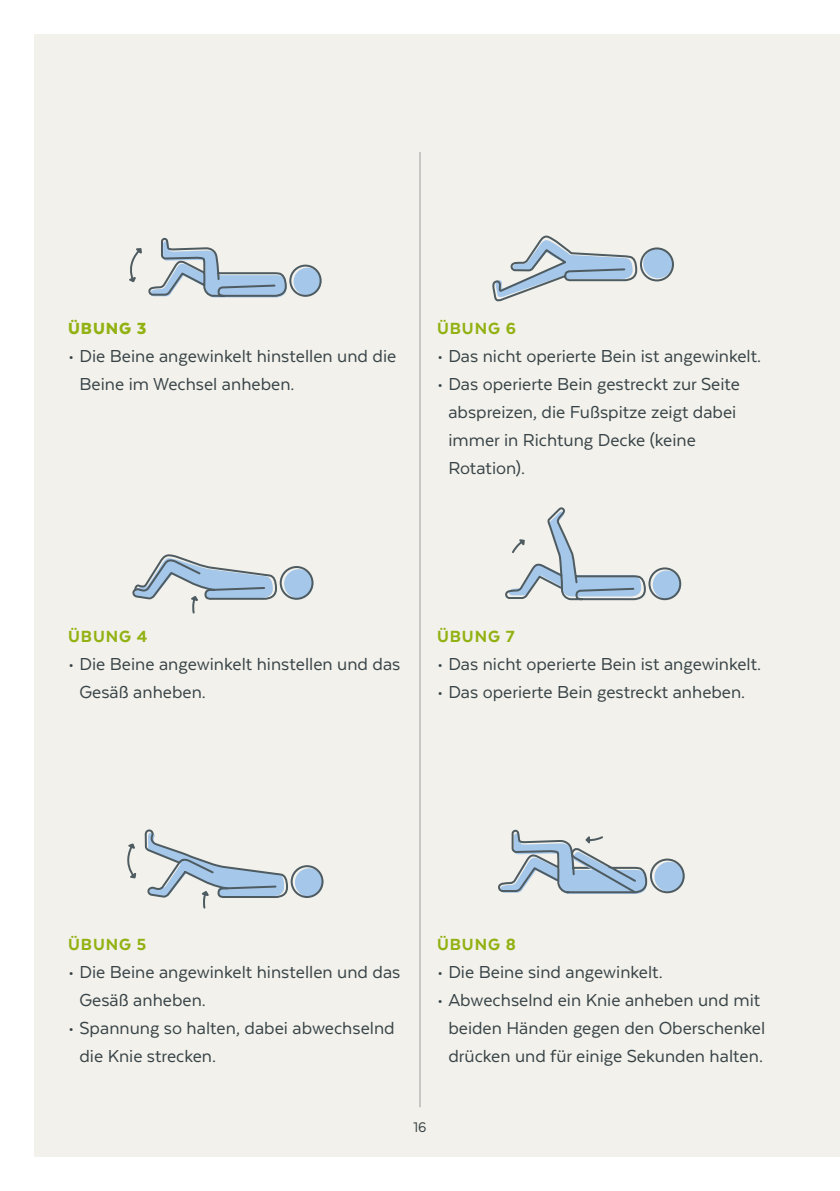
<style>
.page{position:relative;width:840px;height:1191px;background:#fff}
.page>*{position:absolute;margin:0;border:0;box-sizing:border-box;transform-origin:0 0}
.t1{font:20px/28px "Texta";color:#384347}
.t2{font:800 18.6px "Texta";letter-spacing:.05em;color:#92b112}
.t3{font:900 18.6px "Texta";letter-spacing:.05em;color:#92b112}
.t4{font:16px "Texta";color:#384347}
</style>
<div class="page">
<div style="left:34px;top:34px;width:805px;height:1123px;background:#f2f1eb"></div>
<hr style="left:419px;top:152px;width:1px;height:955px;background:#9c9d9d">
<div style="left:293px;top:268px;width:28px;height:27px;background:#a5c7ea;border-radius:50%"></div>
<div style="left:289px;top:265px;width:32px;height:32px;border:2px solid #4e5b61;border-radius:50%"></div>
<svg style="left:148px;top:237px;width:139px;height:360px"></svg>
<svg style="left:129px;top:248px;width:13px;height:34px"></svg>
<div style="left:284px;top:569px;width:29px;height:29px;background:#a5c7ea;border-radius:50%"></div>
<div style="left:279px;top:566px;width:34px;height:34px;border:2px solid #4e5b61;border-radius:50%"></div>
<svg style="left:132px;top:553px;width:146px;height:61px"></svg>
<div style="left:295px;top:868px;width:28px;height:28px;background:#a5c7ea;border-radius:50%"></div>
<div style="left:290px;top:865px;width:33px;height:33px;border:2px solid #4e5b61;border-radius:50%"></div>
<svg style="left:144px;top:829px;width:144px;height:80px"></svg>
<svg style="left:127px;top:843px;width:9px;height:35px"></svg>
<div style="left:652px;top:570px;width:28px;height:29px;background:#a5c7ea;border-radius:50%"></div>
<div style="left:648px;top:567px;width:32px;height:33px;border:2px solid #4e5b61;border-radius:50%"></div>
<svg style="left:505px;top:507px;width:141px;height:94px"></svg>
<svg style="left:508px;top:511px;width:132px;height:87px"></svg>
<div style="left:642px;top:249px;width:30px;height:29px;background:#a5c7ea;border-radius:50%"></div>
<div style="left:639px;top:247px;width:34px;height:34px;border:2px solid #4e5b61;border-radius:50%"></div>
<svg style="left:492px;top:236px;width:146px;height:66px"></svg>
<div style="left:654px;top:862px;width:30px;height:30px;background:#a5c7ea;border-radius:50%"></div>
<div style="left:649px;top:858px;width:35px;height:35px;border:2px solid #4e5b61;border-radius:50%"></div>
<svg style="left:500px;top:833px;width:146px;height:61px"></svg>
<p class="t3" style="left:68px;top:319px;width:80px">ÜBUNG 3</p>
<p class="t1" style="left:79px;top:342px;width:318px;text-indent:-11px">• Die Beine angewinkelt hinstellen und die<br>Beine im Wechsel anheben.</p>
<p class="t2" style="left:437px;top:319px;width:80px">ÜBUNG 6</p>
<p class="t1" style="left:437px;top:342px;width:325px">• Das nicht operierte Bein ist angewinkelt.</p>
<p class="t1" style="left:448px;top:370px;width:293px;text-indent:-11px">• Das operierte Bein gestreckt zur Seite abspreizen, die Fußspitze zeigt dabei immer in Richtung Decke (keine<br>Rotation).</p>
<p class="t2" style="left:68px;top:627px;width:81px">ÜBUNG 4</p>
<p class="t1" style="left:79px;top:650px;width:322px;text-indent:-11px">• Die Beine angewinkelt hinstellen und das<br>Gesäß anheben.</p>
<p class="t2" style="left:437px;top:627px;width:79px">ÜBUNG 7</p>
<p class="t1" style="left:437px;top:650px;width:325px">• Das nicht operierte Bein ist angewinkelt.</p>
<p class="t1" style="left:437px;top:678px;width:309px">• Das operierte Bein gestreckt anheben.</p>
<p class="t2" style="left:68px;top:935px;width:80px">ÜBUNG 5</p>
<p class="t1" style="left:79px;top:958px;width:322px;text-indent:-11px">• Die Beine angewinkelt hinstellen und das<br>Gesäß anheben.</p>
<p class="t1" style="left:79px;top:1014px;width:316px;text-indent:-11px">• Spannung so halten, dabei abwechselnd die Knie strecken.</p>
<p class="t2" style="left:437px;top:935px;width:80px">ÜBUNG 8</p>
<p class="t1" style="left:437px;top:958px;width:227px">• Die Beine sind angewinkelt.</p>
<p class="t1" style="left:437px;top:986px;width:329px;text-align:center">• Abwechselnd ein Knie anheben und mit beiden Händen gegen den Oberschenkel drücken und für einige Sekunden halten.</p>
<p class="t4" style="left:413px;top:1119px;width:15px">16</p>
</div>
